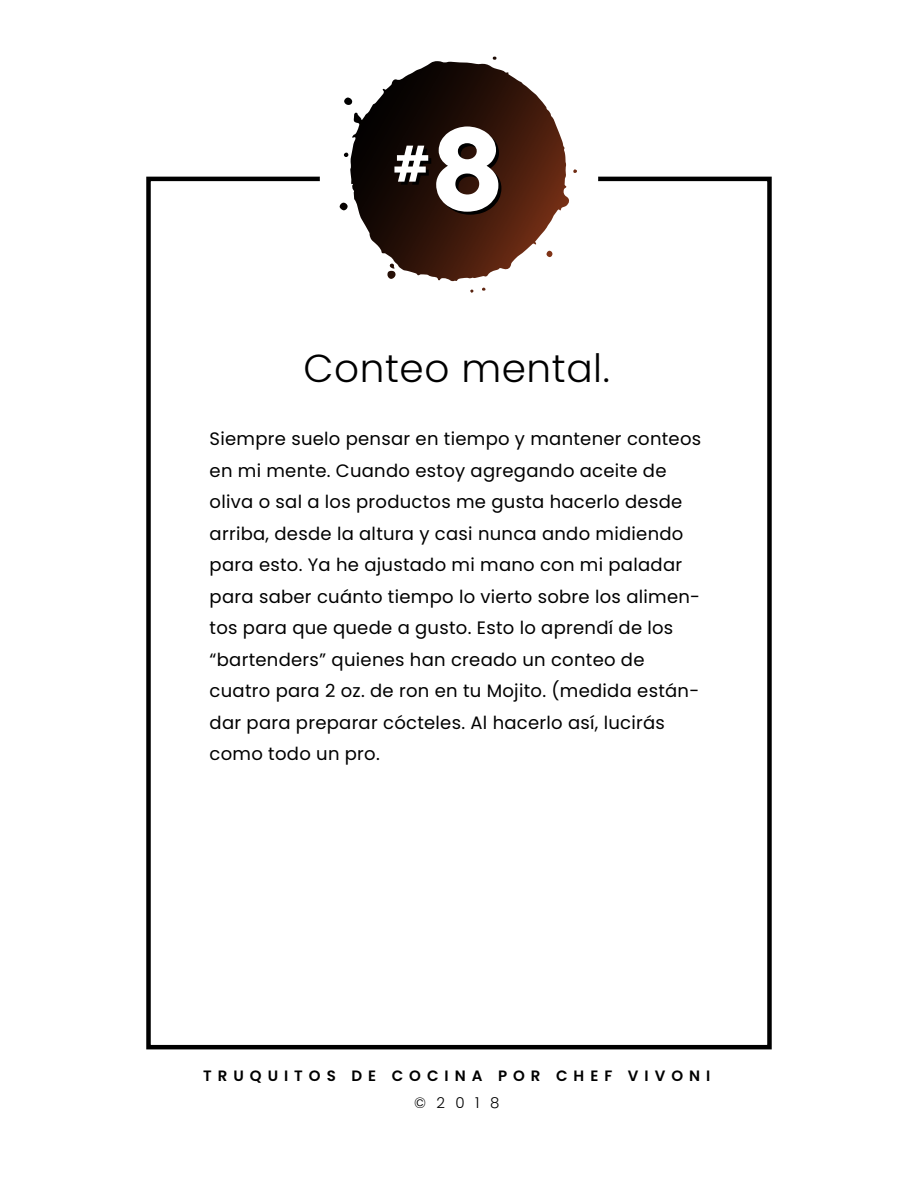
<style>
.page{position:relative;width:918px;height:1188px;background:#fff}
.page>*{position:absolute;margin:0;border:0;box-sizing:border-box;transform-origin:0 0}
.t1{font:800 118.5px "Raleway";color:#fff}
.t2{font:800 50.7px "Raleway";color:#fff}
.t3{font:300 39px "Poppins";letter-spacing:.015em;color:#000}
.t4{font:18px/31.5px "Poppins";letter-spacing:.015em;color:#000}
.t5{font:600 15px "Poppins";letter-spacing:.4em;color:#000}
.t6{font:300 15px "Poppins";color:#000}
</style>
<div class="page">
<div style="left:146px;top:177px;width:626px;height:872px;border:4px solid #000"></div>
<svg style="left:320px;top:39px;width:278px;height:279px"></svg>
<svg style="left:350px;top:57px;width:186px;height:224px"></svg>
<h1 class="t1" style="left:431px;top:99px;width:73px">8</h1>
<h2 class="t2" style="left:393px;top:134px;width:39px">#</h2>
<h3 class="t3" style="left:304px;top:346px;width:308px">Conteo mental.</h3>
<p class="t4" style="left:210px;top:423px;width:493px">Siempre suelo pensar en tiempo y mantener conteos en mi mente. Cuando estoy agregando aceite de oliva o sal a los productos me gusta hacerlo desde arriba, desde la altura y casi nunca ando midiendo para esto. Ya he ajustado mi mano con mi paladar para saber cuánto tiempo lo vierto sobre los alimen&shy;tos para que quede a gusto. Esto lo aprendí de los “bartenders” quienes han creado un conteo de cuatro para 2 oz. de ron en tu Mojito. (medida están&shy;dar para preparar cócteles. Al hacerlo así, lucirás como todo un pro.</p>
<p class="t5" style="left:203px;top:1067px;width:509px">TRUQUITOS DE COCINA POR CHEF VIVONI</p>
<p class="t6" style="left:414px;top:1094px;width:87px">©2018</p>
</div>
